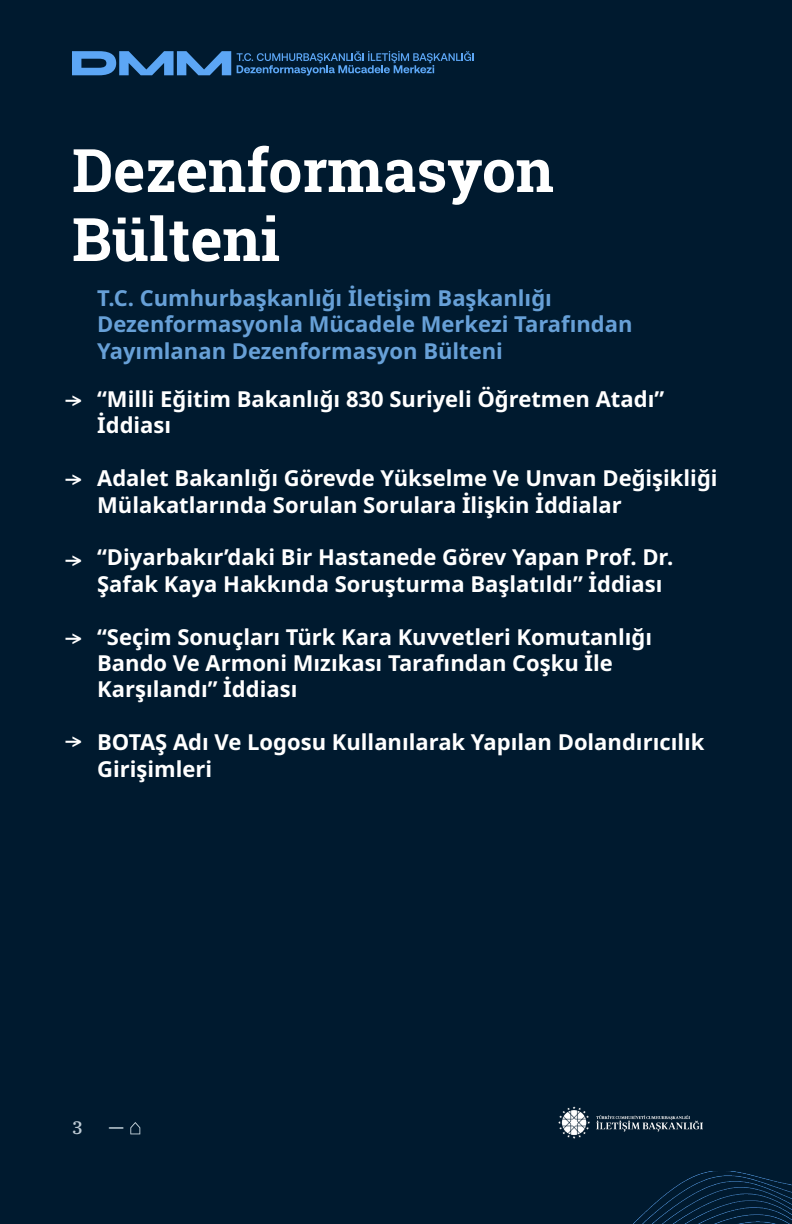
<style>
.page{position:relative;width:792px;height:1224px;background:#001a2f}
.page>*{position:absolute;margin:0;border:0;box-sizing:border-box;transform-origin:0 0}
.t1{font:700 60px/69px "Roboto Slab";color:#fff}
.t2{font:700 22px/26.4px "Noto Sans";color:#fff}
.t3{font:700 22px/26.4px "Noto Sans";color:#67a0d7}
.t4{font:500 20px "IBM Plex Serif";color:#ccd9e0}
.t5{font:500 18px "IBM Plex Serif";color:#bfccd6}
</style>
<div class="page">
<img style="left:633px;top:1171px;width:159px;height:53px">
<img style="left:558px;top:1106px;width:144px;height:32px">
<svg style="left:130px;top:1122px;width:10px;height:12px"></svg>
<svg style="left:72px;top:51px;width:159px;height:24px"></svg>
<svg style="left:237px;top:51px;width:237px;height:24px"></svg>
<p class="t1" style="left:72px;top:135px;width:483px">Dezenformasyon<br>Bülteni</p>
<p class="t3" style="left:97px;top:285px;width:537px">T.C. Cumhurbaşkanlığı İletişim Başkanlığı<br>Dezenformasyonla Mücadele Merkezi Tarafından<br>Yayımlanan Dezenformasyon Bülteni</p>
<p class="t2" style="left:97px;top:386px;width:569px">“Milli Eğitim Bakanlığı 830 Suriyeli Öğretmen Atadı”<br>İddiası</p>
<p class="t2" style="left:97px;top:466px;width:622px">Adalet Bakanlığı Görevde Yükselme Ve Unvan Değişikliği<br>Mülakatlarında Sorulan Sorulara İlişkin İddialar</p>
<p class="t2" style="left:97px;top:545px;width:578px">“Diyarbakır’daki Bir Hastanede Görev Yapan Prof. Dr.<br>Şafak Kaya Hakkında Soruşturma Başlatıldı” İddiası</p>
<p class="t2" style="left:97px;top:624px;width:556px">“Seçim Sonuçları Türk Kara Kuvvetleri Komutanlığı<br>Bando Ve Armoni Mızıkası Tarafından Coşku İle<br>Karşılandı” İddiası</p>
<p class="t2" style="left:97px;top:730px;width:609px">BOTAŞ Adı Ve Logosu Kullanılarak Yapılan Dolandırıcılık<br>Girişimleri</p>
<p class="t5" style="left:72px;top:1114px;width:12px">3</p>
<p class="t4" style="left:108px;top:1112px;width:17px">—</p>
</div>
